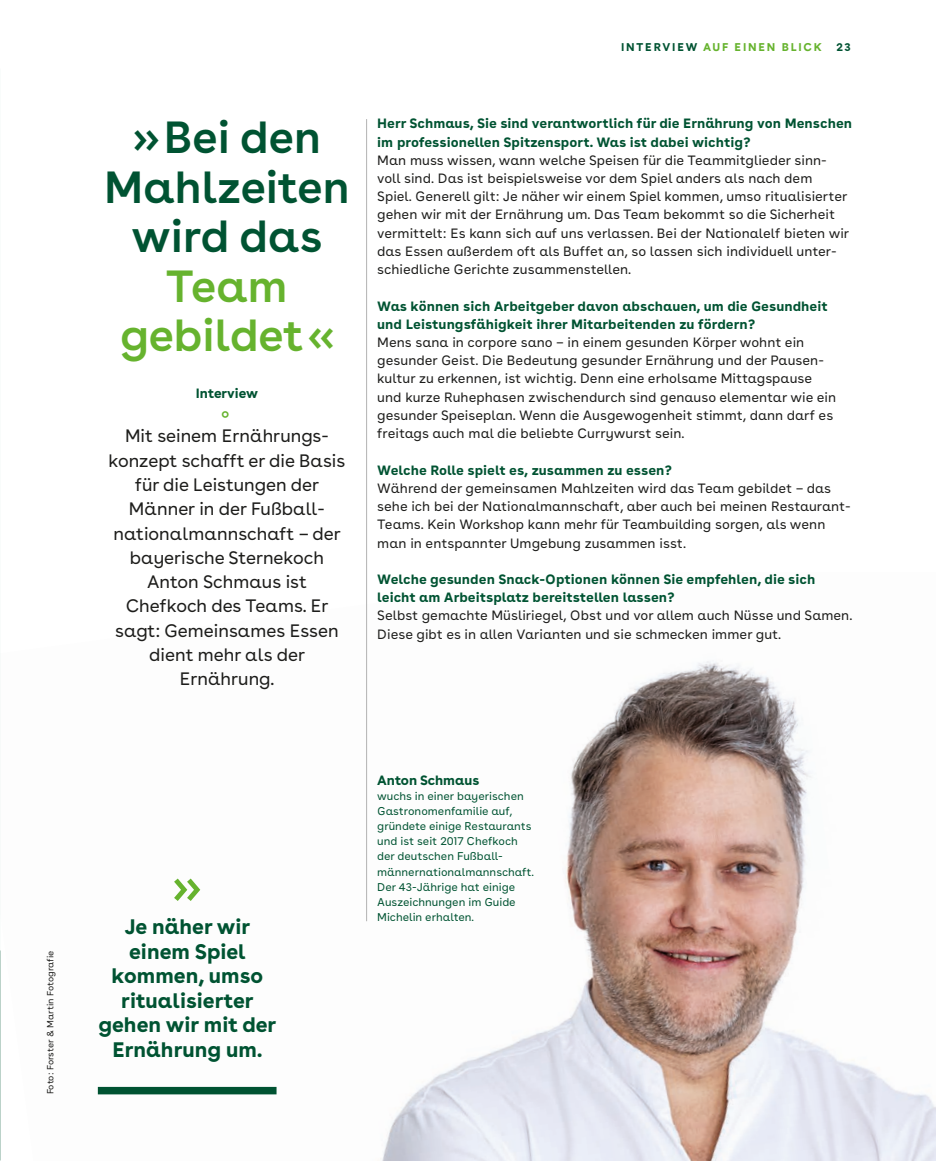
<style>
.page{position:relative;width:936px;height:1161px;background:#fff}
.page>*{position:absolute;margin:0;border:0;box-sizing:border-box;transform-origin:0 0}
.t1{font:600 45px/49.5px "AOK Buenos Aires";color:#005332;text-align:center}
.t2{font:600 45px/49.5px "AOK Buenos Aires";color:#66b32e;text-align:center}
.t3{font:700 21px/24.6px "AOK Buenos Aires";color:#005332;text-align:center}
.t4{font:18px/24.3px "AOK Buenos Aires";color:#1d1d1b;text-align:center}
.t5{font:13.5px/18.3px "AOK Buenos Aires Text";color:#1d1d1b}
.t6{font:700 13.5px/18.3px "AOK Buenos Aires Text";color:#005332}
.t7{font:700 13.5px "AOK Buenos Aires";letter-spacing:-.005em;color:#005332}
.t8{font:13.05px "AOK Icon Font";color:#66b32e}
.t9{font:11.25px/15.1px "AOK Buenos Aires Text";letter-spacing:-.005em;color:#005332}
.t10{font:700 11.25px "AOK Buenos Aires";letter-spacing:.16em;color:#66b32e}
.t11{font:700 11.25px "AOK Buenos Aires";color:#005332}
.t12{font:9px "AOK Buenos Aires Text";letter-spacing:-.005em;color:#1d1d1b}
.s1{color:#005332}
</style>
<div class="page">
<img style="left:0;top:604px;width:935px;height:557px">
<hr style="left:366px;top:119px;width:1px;height:802px;background:#b2b2b2">
<div style="left:98px;top:1087px;width:178px;height:7px;background:#005332"></div>
<svg style="left:174px;top:878px;width:26px;height:23px"></svg>
<p class="t12" style="left:43px;top:1094px;width:145px;rotate:-90deg">Foto: Forster &amp; Martin Fotografie</p>
<h1 class="t1" style="left:104px;top:108px;width:247px">»Bei den<br>Mahlzeiten wird das</h1>
<h1 class="t2" style="left:120px;top:257px;width:216px">Team gebildet«</h1>
<p class="t7" style="left:196px;top:382px;width:64px">Interview</p>
<p class="t8" style="left:222px;top:408px;width:9px">k</p>
<p class="t4" style="left:108px;top:422px;width:238px">Mit seinem Ernährungs&shy;konzept schafft er die Basis für die Leistungen der<br>Männer in der Fußball&shy;nationalmannschaft – der bayerische Sternekoch<br>Anton Schmaus ist<br>Chefkoch des Teams. Er sagt: Gemeinsames Essen dient mehr als der<br>Ernährung.</p>
<p class="t10" style="left:621px;top:37px;width:202px"><span class="s1">INTERVIEW</span> AUF EINEN BLICK</p>
<p class="t11" style="left:836px;top:37px;width:16px">39</p>
<p class="t11" style="left:836px;top:37px;width:16px">23</p>
<p class="t6" style="left:377px;top:113px;width:476px">Herr Schmaus, Sie sind verantwortlich für die Ernährung von Menschen im professionellen Spitzensport. Was ist dabei wichtig?</p>
<p class="t5" style="left:377px;top:150px;width:473px">Man muss wissen, wann welche Speisen für die Teammitglieder sinn&shy;voll sind. Das ist beispielsweise vor dem Spiel anders als nach dem Spiel. Generell gilt: Je näher wir einem Spiel kommen, umso ritualisierter gehen wir mit der Ernährung um. Das Team bekommt so die Sicherheit vermittelt: Es kann sich auf uns verlassen. Bei der Nationalelf bieten wir das Essen außerdem oft als Buffet an, so lassen sich individuell unter&shy;schiedliche Gerichte zusammenstellen.</p>
<p class="t6" style="left:377px;top:295px;width:452px">Was können sich Arbeitgeber davon abschauen, um die Gesundheit und Leistungsfähigkeit ihrer Mitarbeitenden zu fördern?</p>
<p class="t5" style="left:377px;top:332px;width:460px">Mens sana in corpore sano – in einem gesunden Körper wohnt ein gesunder Geist. Die Bedeutung gesunder Ernährung und der Pausen&shy;kultur zu erkennen, ist wichtig. Denn eine erholsame Mittagspause und kurze Ruhephasen zwischendurch sind genauso elementar wie ein gesunder Speiseplan. Wenn die Ausgewogenheit stimmt, dann darf es freitags auch mal die beliebte Currywurst sein.</p>
<p class="t6" style="left:377px;top:459px;width:296px">Welche Rolle spielt es, zusammen zu essen?</p>
<p class="t5" style="left:377px;top:478px;width:475px">Während der gemeinsamen Mahlzeiten wird das Team gebildet – das sehe ich bei der Nationalmannschaft, aber auch bei meinen Restaurant-Teams. Kein Workshop kann mehr für Teambuilding sorgen, als wenn man in entspannter Umgebung zusammen isst.</p>
<p class="t6" style="left:377px;top:569px;width:439px">Welche gesunden Snack-Optionen können Sie empfehlen, die sich leicht am Arbeitsplatz bereitstellen lassen?</p>
<p class="t5" style="left:377px;top:605px;width:476px">Selbst gemachte Müsliriegel, Obst und vor allem auch Nüsse und Samen.<br>Diese gibt es in allen Varianten und sie schmecken immer gut.</p>
<h2 class="t3" style="left:99px;top:912px;width:179px">Je näher wir einem Spiel kommen, umso ritualisierter gehen wir mit der<br>Ernährung um.</h2>
<p class="t7" style="left:377px;top:768px;width:104px">Anton Schmaus</p>
<p class="t9" style="left:377px;top:787px;width:158px">wuchs in einer bayerischen<br>Gastronomenfamilie auf, gründete einige Restaurants und ist seit 2017 Chefkoch der deutschen Fußball&shy;männernationalmannschaft.<br>Der 43-Jährige hat einige<br>Auszeichnungen im Guide<br>Michelin erhalten.</p>
</div>
